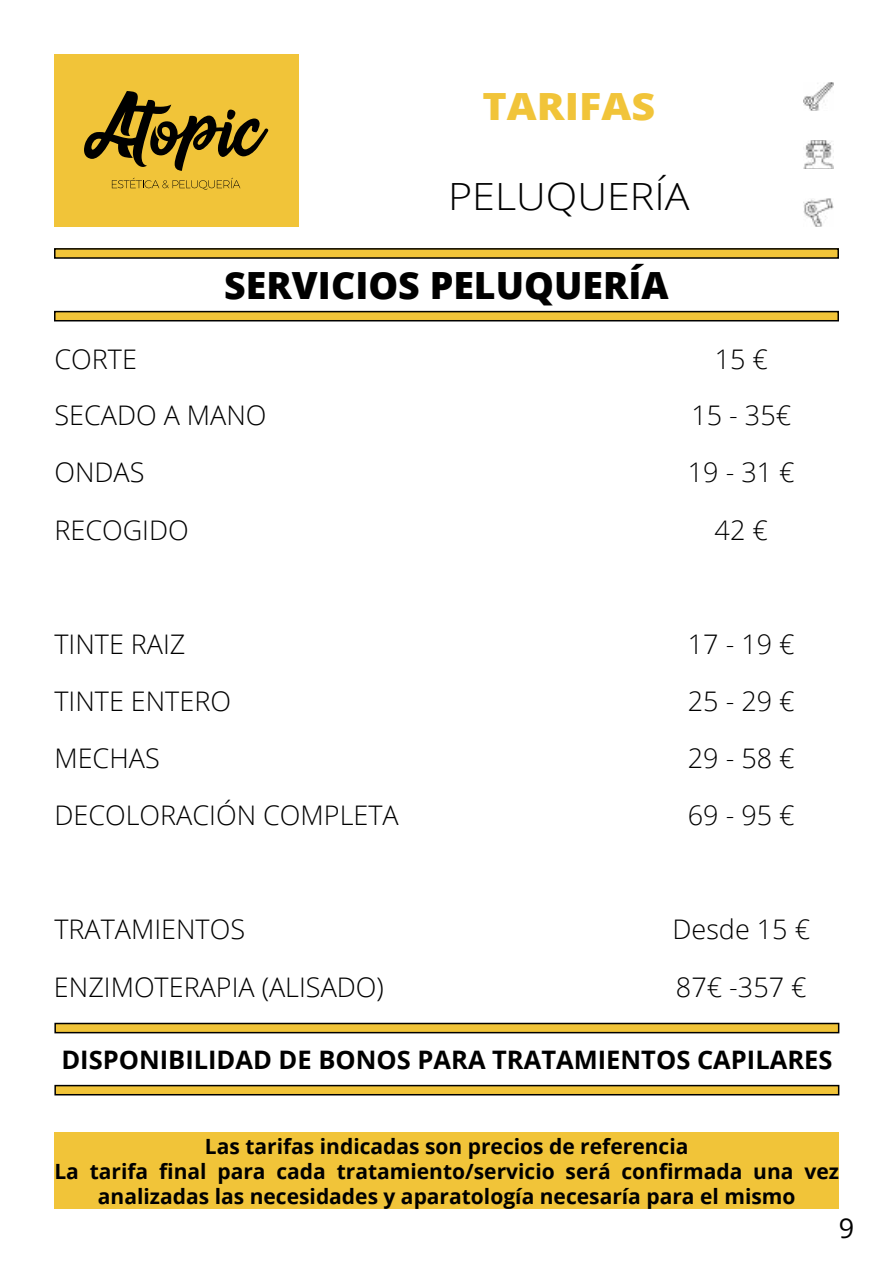
<style>
.page{position:relative;width:893px;height:1263px;background:#fff}
.page>*{position:absolute;margin:0;border:0;box-sizing:border-box;transform-origin:0 0}
.t1{font:800 37.5px "Open Sans";color:#000}
.t2{font:300 37.5px "Open Sans";color:#000;scale:1.1 1}
.t3{font:800 37.5px "Open Sans";color:#f1c439;scale:1.1 1}
.t4{font:300 27px/57.2px "Open Sans";color:#000}
.t5{font:27px "Open Sans";color:#000}
.t6{font:700 25.5px "Open Sans";color:#000}
.t7{font:700 21px/25.2px "Open Sans";color:#000;text-align:center}
</style>
<div class="page">
<div style="left:54px;top:1132px;width:785px;height:77px;background:#f1c439"></div>
<div style="left:54px;top:54px;width:244px;height:173px;background:#f1c439"></div>
<svg style="left:84px;top:91px;width:184px;height:80px"></svg>
<svg style="left:112px;top:178px;width:128px;height:12px"></svg>
<div style="left:55px;top:249px;width:783px;height:9px;background:#f1c439"></div>
<div style="left:54px;top:248px;width:785px;height:11px;border:2px solid #000"></div>
<div style="left:55px;top:312px;width:783px;height:9px;background:#f1c439"></div>
<div style="left:54px;top:311px;width:785px;height:10px;border:2px solid #000"></div>
<div style="left:55px;top:1023px;width:784px;height:10px;background:#f1c439"></div>
<div style="left:54px;top:1023px;width:785px;height:10px;border:2px solid #000"></div>
<div style="left:55px;top:1085px;width:784px;height:10px;background:#f1c439"></div>
<div style="left:54px;top:1085px;width:785px;height:10px;border:2px solid #000"></div>
<img style="left:804px;top:82px;width:29px;height:29px">
<img style="left:804px;top:140px;width:29px;height:29px">
<img style="left:804px;top:198px;width:29px;height:29px">
<h1 class="t3" style="left:482px;top:78px;width:158px">TARIFAS</h1>
<h1 class="t2" style="left:448px;top:171px;width:221px">PELUQUERÍA</h1>
<h1 class="t1" style="left:224px;top:257px;width:446px">SERVICIOS PELUQUERÍA</h1>
<p class="t4" style="left:54px;top:330px;width:84px">CORTE</p>
<p class="t4" style="left:715px;top:330px;width:55px">15 €</p>
<p class="t4" style="left:54px;top:386px;width:214px">SECADO A MANO<br>ONDAS<br>RECOGIDO</p>
<p class="t4" style="left:54px;top:615px;width:346px">TINTE RAIZ<br>TINTE ENTERO<br>MECHAS<br>DECOLORACIÓN COMPLETA</p>
<p class="t4" style="left:54px;top:900px;width:192px">TRATAMIENTOS</p>
<p class="t4" style="left:688px;top:386px;width:108px;text-align:center">15 - 35€<br>19 - 31 €<br>42 €</p>
<p class="t4" style="left:688px;top:615px;width:108px;text-align:justify">17 - 19 € 25 - 29 € 29 - 58 € 69 - 95 €</p>
<p class="t4" style="left:672px;top:900px;width:139px">Desde 15 €</p>
<p class="t4" style="left:54px;top:957px;width:331px">ENZIMOTERAPIA (ALISADO)</p>
<p class="t4" style="left:676px;top:957px;width:132px">87€ -357 €</p>
<p class="t6" style="left:61px;top:1041px;width:773px">DISPONIBILIDAD DE BONOS PARA TRATAMIENTOS CAPILARES</p>
<p class="t7" style="left:54px;top:1133px;width:786px">Las tarifas indicadas son precios de referencia<br>La tarifa final para cada tratamiento/servicio será confirmada una vez analizadas las necesidades y aparatología necesaría para el mismo</p>
<p class="t5" style="left:839px;top:1210px;width:17px">9</p>
</div>
